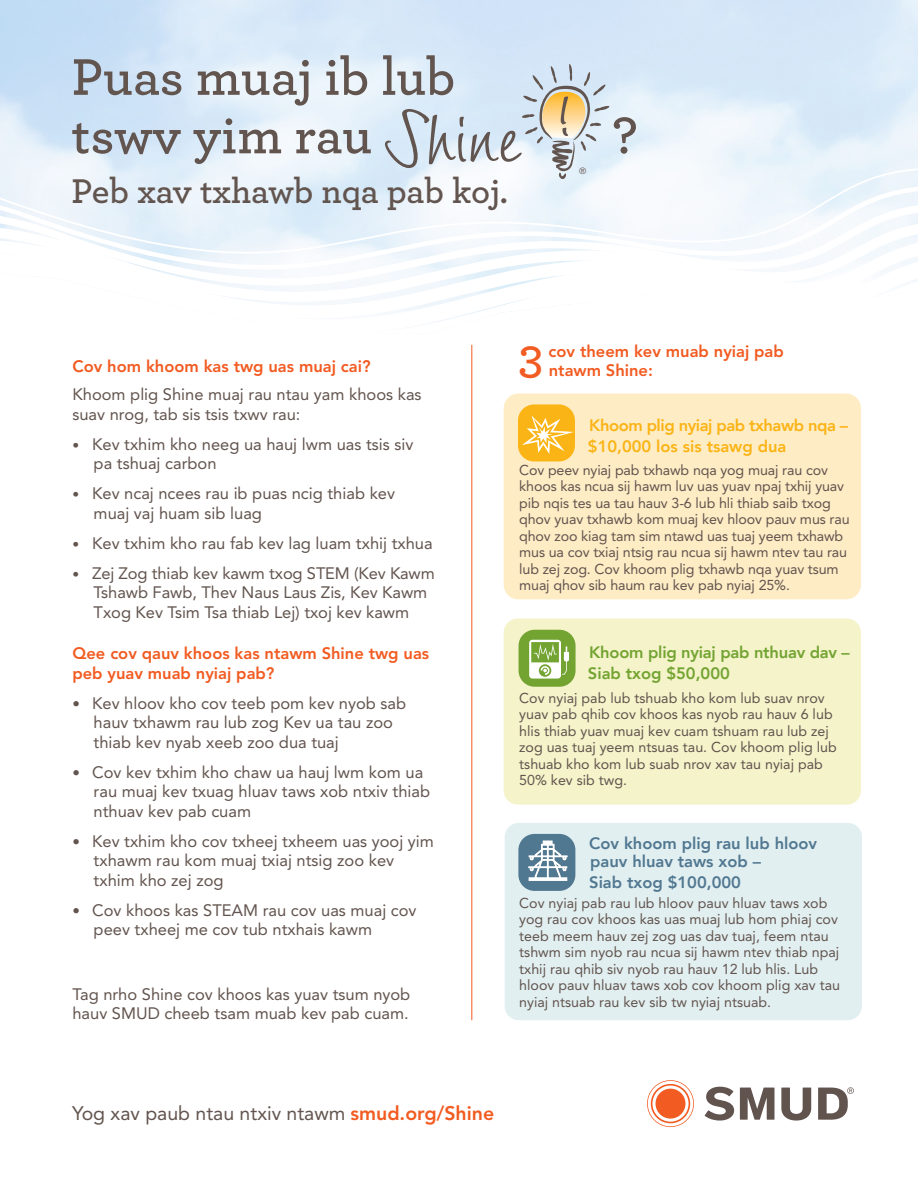
<style>
.page{position:relative;width:918px;height:1188px;background:#fff}
.page>*{position:absolute;margin:0;border:0;box-sizing:border-box;transform-origin:0 0}
.t1{font:600 54px/58.5px "Archer";color:#62544e}
.t2{font:600 49.5px "Archer";color:#f25b21}
.t3{font:600 36px "Archer";letter-spacing:-.01em;color:#62544e}
.t4{font:19.5px "Avenir LT Std";color:#62544e}
.t5{font:16.5px/19.5px "Avenir LT Std";color:#62544e}
.t6{font:800 16.5px/19.5px "Avenir LT Std";color:#f25b21}
.t7{font:800 16.5px/18px "Avenir";color:#517891}
.t8{font:800 16.5px/21px "Avenir";letter-spacing:-.025em;color:#fbb416}
.t9{font:800 16.5px/21px "Avenir";letter-spacing:-.015em;color:#73a432}
.t10{font:14.25px/16.5px "Avenir LT Std";color:#62544e}
.t11{font:9px "Avenir LT Std";color:#62544e}
.s1{font-size:13.5px}
.s2{font-size:15px}
.s3{font-weight:800;color:#f25b21}
</style>
<div class="page">
<svg style="left:647px;top:1080px;width:47px;height:47px"></svg>
<svg style="left:818px;top:1087px;width:36px;height:33px"></svg>
<svg style="left:781px;top:1088px;width:30px;height:33px"></svg>
<svg style="left:740px;top:1088px;width:34px;height:32px"></svg>
<svg style="left:705px;top:1087px;width:29px;height:34px"></svg>
<div style="left:504px;top:394px;width:357px;height:205px;background:#feecc5;border-radius:15px"></div>
<div style="left:504px;top:618px;width:357px;height:187px;background:#f5f3ca;border-radius:14px"></div>
<div style="left:505px;top:823px;width:357px;height:197px;background:#e2eff1;border-radius:14px"></div>
<div style="left:519px;top:630px;width:57px;height:57px;background:#73a432;border-radius:16px"></div>
<svg style="left:529px;top:640px;width:40px;height:39px"></svg>
<div style="left:518px;top:404px;width:57px;height:57px;background:#fbb416;border-radius:16px"></div>
<svg style="left:522px;top:416px;width:52px;height:38px"></svg>
<div style="left:518px;top:834px;width:57px;height:57px;background:#517891;border-radius:16px"></div>
<svg style="left:528px;top:840px;width:40px;height:41px"></svg>
<hr style="left:471px;top:345px;width:1px;height:675px;background:#f25b21">
<svg style="left:0;top:130px;width:918px;height:24px"></svg>
<svg style="left:0;top:154px;width:918px;height:17px"></svg>
<svg style="left:0;top:171px;width:918px;height:13px"></svg>
<svg style="left:0;top:184px;width:918px;height:13px"></svg>
<svg style="left:0;top:197px;width:918px;height:11px"></svg>
<svg style="left:0;top:210px;width:918px;height:124px"></svg>
<svg style="left:385px;top:64px;width:225px;height:115px;background:#d2dbe0"></svg>
<h1 class="t1" style="left:72px;top:45px;width:385px">Puas muaj ib lub tswv yim rau</h1>
<h3 class="t3" style="left:72px;top:164px;width:438px">Peb xav txhawb nqa pab koj.</h3>
<p class="t11" style="left:579px;top:166px;width:9px">®</p>
<h1 class="t1" style="left:613px;top:103px;width:27px">?</h1>
<p class="t6" style="left:72px;top:356px;width:300px">Cov hom khoom kas twg uas muaj cai?</p>
<p class="t5" style="left:72px;top:385px;width:351px">Khoom plig Shine muaj rau ntau yam khoos kas suav nrog, tab sis tsis txwv rau:</p>
<p class="t5" style="left:94px;top:434px;width:321px;text-indent:-21px"><span class="s1">•</span> Kev txhim kho neeg ua hauj lwm uas tsis siv pa tshuaj carbon</p>
<p class="t5" style="left:94px;top:484px;width:303px;text-indent:-21px"><span class="s1">•</span> Kev ncaj ncees rau ib puas ncig thiab kev muaj vaj huam sib luag</p>
<p class="t5" style="left:72px;top:533px;width:362px"><span class="s1">•</span> Kev txhim kho rau fab kev lag luam txhij txhua</p>
<p class="t5" style="left:94px;top:563px;width:343px;text-indent:-21px"><span class="s1">•</span> Zej Zog thiab kev kawm txog STEM (Kev Kawm<br>Tshawb Fawb, Thev Naus Laus Zis, Kev Kawm<br>Txog Kev Tsim Tsa thiab Lej) txoj kev kawm</p>
<p class="t6" style="left:72px;top:643px;width:358px">Qee cov qauv khoos kas ntawm Shine twg uas peb yuav muab nyiaj pab?</p>
<p class="t5" style="left:94px;top:693px;width:314px;text-indent:-21px"><span class="s2">•</span> Kev hloov kho cov teeb pom kev nyob sab hauv txhawm rau lub zog Kev ua tau zoo thiab kev nyab xeeb zoo dua tuaj</p>
<p class="t5" style="left:94px;top:762px;width:338px;text-indent:-21px"><span class="s2">•</span> Cov kev txhim kho chaw ua hauj lwm kom ua rau muaj kev txuag hluav taws xob ntxiv thiab nthuav kev pab cuam</p>
<p class="t5" style="left:94px;top:831px;width:342px;text-indent:-21px"><span class="s2">•</span> Kev txhim kho cov txheej txheem uas yooj yim txhawm rau kom muaj txiaj ntsig zoo kev txhim kho zej zog</p>
<p class="t5" style="left:94px;top:900px;width:324px;text-indent:-21px"><span class="s2">•</span> Cov khoos kas STEAM rau cov uas muaj cov peev txheej me cov tub ntxhais kawm</p>
<p class="t5" style="left:72px;top:984px;width:339px">Tag nrho Shine cov khoos kas yuav tsum nyob hauv SMUD cheeb tsam muab kev pab cuam.</p>
<h2 class="t2" style="left:519px;top:318px;width:26px">3</h2>
<p class="t6" style="left:549px;top:341px;width:237px">cov theem kev muab nyiaj pab ntawm Shine:</p>
<p class="t8" style="left:588px;top:415px;width:262px">Khoom plig nyiaj pab txhawb nqa – $10,000 los sis tsawg dua</p>
<p class="t10" style="left:519px;top:462px;width:332px">Cov peev nyiaj pab txhawb nqa yog muaj rau cov khoos kas ncua sij hawm luv uas yuav npaj txhij yuav pib nqis tes ua tau hauv 3-6 lub hli thiab saib txog qhov yuav txhawb kom muaj kev hloov pauv mus rau qhov zoo kiag tam sim ntawd uas tuaj yeem txhawb mus ua cov txiaj ntsig rau ncua sij hawm ntev tau rau lub zej zog. Cov khoom plig txhawb nqa yuav tsum muaj qhov sib haum rau kev pab nyiaj 25%.</p>
<p class="t9" style="left:588px;top:642px;width:263px">Khoom plig nyiaj pab nthuav dav –<br>Siab txog $50,000</p>
<p class="t10" style="left:519px;top:690px;width:319px">Cov nyiaj pab lub tshuab kho kom lub suav nrov yuav pab qhib cov khoos kas nyob rau hauv 6 lub hlis thiab yuav muaj kev cuam tshuam rau lub zej zog uas tuaj yeem ntsuas tau. Cov khoom plig lub tshuab kho kom lub suab nrov xav tau nyiaj pab 50% kev sib twg.</p>
<p class="t7" style="left:589px;top:834px;width:229px">Cov khoom plig rau lub hloov pauv hluav taws xob –</p>
<p class="t7" style="left:589px;top:874px;width:153px">Siab txog $100,000</p>
<p class="t10" style="left:519px;top:895px;width:322px">Cov nyiaj pab rau lub hloov pauv hluav taws xob yog rau cov khoos kas uas muaj lub hom phiaj cov teeb meem hauv zej zog uas dav tuaj, feem ntau tshwm sim nyob rau ncua sij hawm ntev thiab npaj txhij rau qhib siv nyob rau hauv 12 lub hlis. Lub hloov pauv hluav taws xob cov khoom plig xav tau nyiaj ntsuab rau kev sib tw nyiaj ntsuab.</p>
<h3 class="t4" style="left:72px;top:1102px;width:423px">Yog xav paub ntau ntxiv ntawm <span class="s3">smud.org/Shine</span></h3>
</div>
